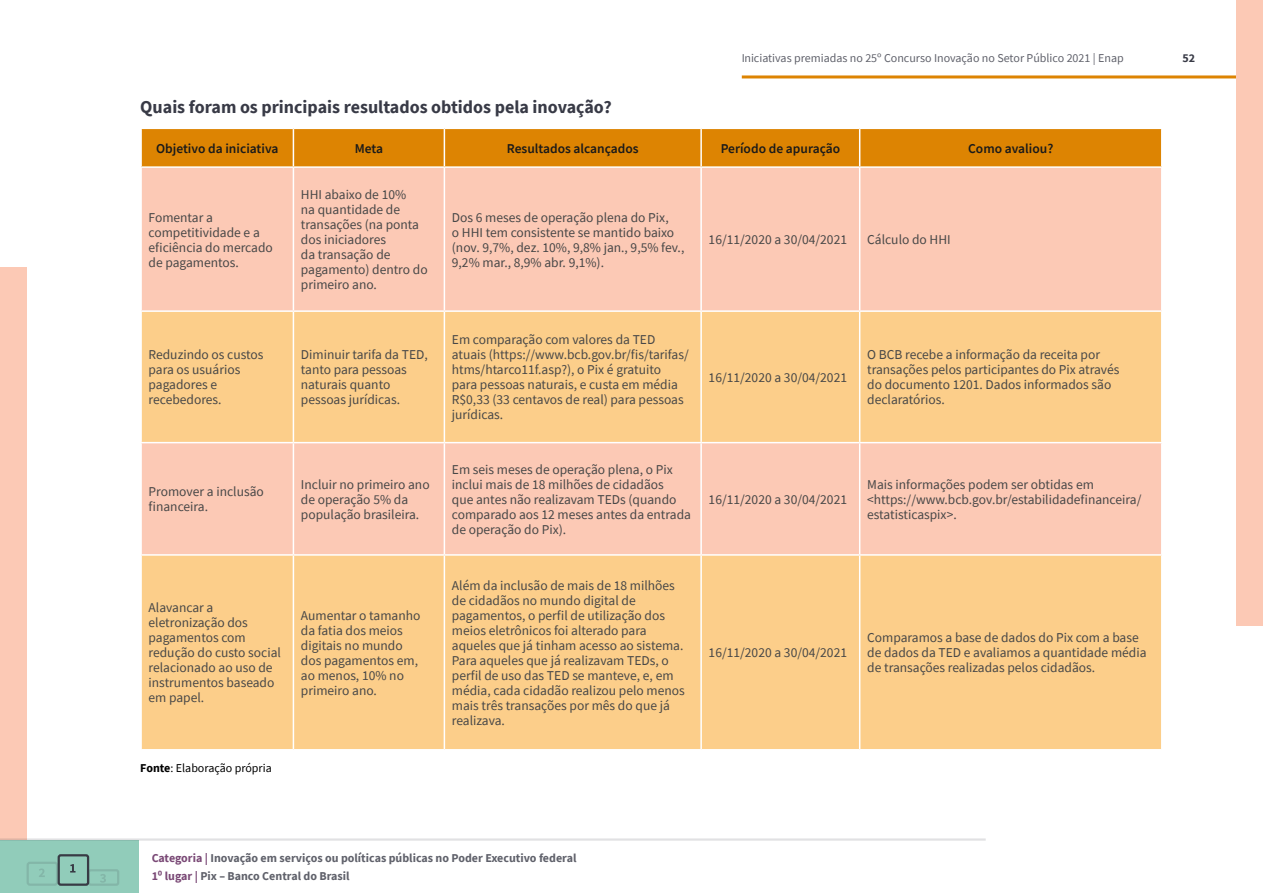
<style>
.page{position:relative;width:1263px;height:893px;background:#fff}
.page>*{position:absolute;margin:0;border:0;box-sizing:border-box;transform-origin:0 0}
.t1{font:700 18px "Source Sans Pro";color:#383a46}
.t2{font:13.5px/15px "Source Sans Pro";color:#474747}
.t3{font:600 13.5px "Source Sans Pro";color:#1a1a1a}
.t4{font:700 12px/18px "Source Sans Pro";color:#383a46}
.t5{font:12px "Source Sans Pro";color:#383a46}
.t6{font:12px "Source Sans Pro";color:#000}
.s1{font-weight:700}
.s2{color:#591c54}
</style>
<div class="page">
<div style="left:0;top:268px;width:27px;height:625px;background:#fcc9b5"></div>
<div style="left:0;top:841px;width:138px;height:52px;background:#91ccba"></div>
<div style="left:58px;top:854px;width:31px;height:32px;border:2px solid #383b45;border-radius:2px"></div>
<svg style="left:70px;top:864px;width:6px;height:8px"></svg>
<div style="left:88px;top:869px;width:31px;height:17px;border:2px solid #383b45;border-radius:2px"></div>
<svg style="left:100px;top:874px;width:6px;height:9px"></svg>
<div style="left:27px;top:862px;width:31px;height:24px;border:2px solid #383b45;border-radius:2px"></div>
<svg style="left:39px;top:868px;width:6px;height:9px"></svg>
<hr style="left:0;top:838px;width:986px;height:3px;background:#383b45">
<hr style="left:742px;top:75px;width:521px;height:3px;background:#dd8402">
<div style="left:1237px;top:0;width:26px;height:625px;background:#fcc9b5"></div>
<div style="left:142px;top:129px;width:1019px;height:37px;background:#dd8402"></div>
<div style="left:142px;top:168px;width:1019px;height:142px;background:#fcc9b5"></div>
<svg style="left:142px;top:312px;width:1019px;height:437px;fill:#fcce8a"></svg>
<hr style="left:293px;top:129px;width:1px;height:37px;background:#fff">
<hr style="left:444px;top:129px;width:1px;height:37px;background:#fff">
<hr style="left:700px;top:129px;width:2px;height:37px;background:#fff">
<hr style="left:859px;top:129px;width:1px;height:37px;background:#fff">
<hr style="left:293px;top:168px;width:1px;height:142px;background:#fff">
<hr style="left:444px;top:168px;width:1px;height:142px;background:#fff">
<hr style="left:700px;top:168px;width:2px;height:142px;background:#fff">
<hr style="left:859px;top:168px;width:1px;height:142px;background:#fff">
<hr style="left:293px;top:312px;width:1px;height:130px;background:#fff">
<hr style="left:444px;top:312px;width:1px;height:130px;background:#fff">
<hr style="left:700px;top:312px;width:2px;height:130px;background:#fff">
<hr style="left:859px;top:312px;width:1px;height:130px;background:#fff">
<hr style="left:140px;top:442px;width:153px;height:1px;background:#fff">
<hr style="left:293px;top:442px;width:151px;height:1px;background:#fff">
<hr style="left:293px;top:443px;width:1px;height:111px;background:#fff">
<hr style="left:444px;top:442px;width:257px;height:1px;background:#fff">
<hr style="left:444px;top:443px;width:1px;height:111px;background:#fff">
<hr style="left:701px;top:442px;width:159px;height:1px;background:#fff">
<hr style="left:700px;top:443px;width:2px;height:111px;background:#fff">
<hr style="left:860px;top:442px;width:302px;height:1px;background:#fff">
<hr style="left:859px;top:443px;width:1px;height:111px;background:#fff">
<hr style="left:140px;top:554px;width:153px;height:2px;background:#fff">
<hr style="left:293px;top:554px;width:151px;height:2px;background:#fff">
<hr style="left:293px;top:556px;width:1px;height:193px;background:#fff">
<hr style="left:444px;top:554px;width:257px;height:2px;background:#fff">
<hr style="left:444px;top:556px;width:1px;height:193px;background:#fff">
<hr style="left:701px;top:554px;width:159px;height:2px;background:#fff">
<hr style="left:700px;top:556px;width:2px;height:193px;background:#fff">
<hr style="left:860px;top:554px;width:302px;height:2px;background:#fff">
<hr style="left:859px;top:556px;width:1px;height:193px;background:#fff">
<h1 class="t1" style="left:140px;top:95px;width:473px">Quais foram os principais resultados obtidos pela inovação?</h1>
<p class="t5" style="left:741px;top:51px;width:384px">Iniciativas premiadas no 25º Concurso Inovação no Setor Público 2021 | Enap</p>
<p class="t4" style="left:1182px;top:49px;width:14px">52</p>
<p class="t3" style="left:156px;top:139px;width:124px">Objetivo da iniciativa</p>
<p class="t3" style="left:355px;top:139px;width:30px">Meta</p>
<p class="t3" style="left:507px;top:139px;width:133px">Resultados alcançados</p>
<p class="t3" style="left:721px;top:139px;width:121px">Período de apuração</p>
<p class="t3" style="left:968px;top:139px;width:87px">Como avaliou?</p>
<p class="t2" style="left:149px;top:210px;width:126px">Fomentar a competitividade e a eficiência do mercado de pagamentos.</p>
<p class="t2" style="left:301px;top:187px;width:128px">HHI abaixo de 10%<br>na quantidade de transações (na ponta dos iniciadores<br>da transação de pagamento) dentro do primeiro ano.</p>
<p class="t2" style="left:149px;top:347px;width:116px">Reduzindo os custos para os usuários pagadores e recebedores.</p>
<p class="t2" style="left:301px;top:347px;width:128px">Diminuir tarifa da TED, tanto para pessoas naturais quanto pessoas jurídicas.</p>
<p class="t2" style="left:149px;top:484px;width:117px">Promover a inclusão financeira.</p>
<p class="t2" style="left:301px;top:477px;width:130px">Incluir no primeiro ano de operação 5% da população brasileira.</p>
<p class="t2" style="left:149px;top:600px;width:134px">Alavancar a eletronização dos pagamentos com redução do custo social relacionado ao uso de instrumentos baseado em papel.</p>
<p class="t2" style="left:301px;top:608px;width:121px">Aumentar o tamanho da fatia dos meios digitais no mundo dos pagamentos em, ao menos, 10% no primeiro ano.</p>
<p class="t6" style="left:140px;top:761px;width:133px"><span class="s1">Fonte</span>: Elaboração própria</p>
<p class="t2" style="left:452px;top:210px;width:234px">Dos 6 meses de operação plena do Pix,<br>o HHI tem consistente se mantido baixo (nov. 9,7%, dez. 10%, 9,8% jan., 9,5% fev., 9,2% mar., 8,9% abr. 9,1%).</p>
<p class="t2" style="left:709px;top:232px;width:140px">16/11/2020 a 30/04/2021</p>
<p class="t2" style="left:867px;top:232px;width:85px">Cálculo do HHI</p>
<p class="t2" style="left:452px;top:332px;width:238px">Em comparação com valores da TED atuais (https://www.bcb.gov.br/fis/tarifas/ htms/htarco11f.asp?), o Pix é gratuito para pessoas naturais, e custa em média R$0,33 (33 centavos de real) para pessoas jurídicas.</p>
<p class="t2" style="left:452px;top:462px;width:241px">Em seis meses de operação plena, o Pix inclui mais de 18 milhões de cidadãos<br>que antes não realizavam TEDs (quando comparado aos 12 meses antes da entrada de operação do Pix).</p>
<p class="t2" style="left:452px;top:578px;width:234px">Além da inclusão de mais de 18 milhões de cidadãos no mundo digital de pagamentos, o perfil de utilização dos meios eletrônicos foi alterado para aqueles que já tinham acesso ao sistema.<br>Para aqueles que já realizavam TEDs, o perfil de uso das TED se manteve, e, em média, cada cidadão realizou pelo menos mais três transações por mês do que já realizava.</p>
<p class="t2" style="left:709px;top:370px;width:140px">16/11/2020 a 30/04/2021</p>
<p class="t2" style="left:709px;top:492px;width:140px">16/11/2020 a 30/04/2021</p>
<p class="t2" style="left:709px;top:645px;width:140px">16/11/2020 a 30/04/2021</p>
<p class="t2" style="left:867px;top:347px;width:254px">O BCB recebe a informação da receita por transações pelos participantes do Pix através do documento 1201. Dados informados são declaratórios.</p>
<p class="t2" style="left:867px;top:477px;width:276px">Mais informações podem ser obtidas em &lt;https://www.bcb.gov.br/estabilidadefinanceira/ estatisticaspix&gt;.</p>
<p class="t2" style="left:867px;top:630px;width:281px">Comparamos a base de dados do Pix com a base de dados da TED e avaliamos a quantidade média de transações realizadas pelos cidadãos.</p>
<p class="t4" style="left:152px;top:849px;width:426px"><span class="s2">Categoria |</span> Inovação em serviços ou políticas públicas no Poder Executivo federal<br><span class="s2">1⁰ lugar |</span> Pix – Banco Central do Brasil</p>
</div>
